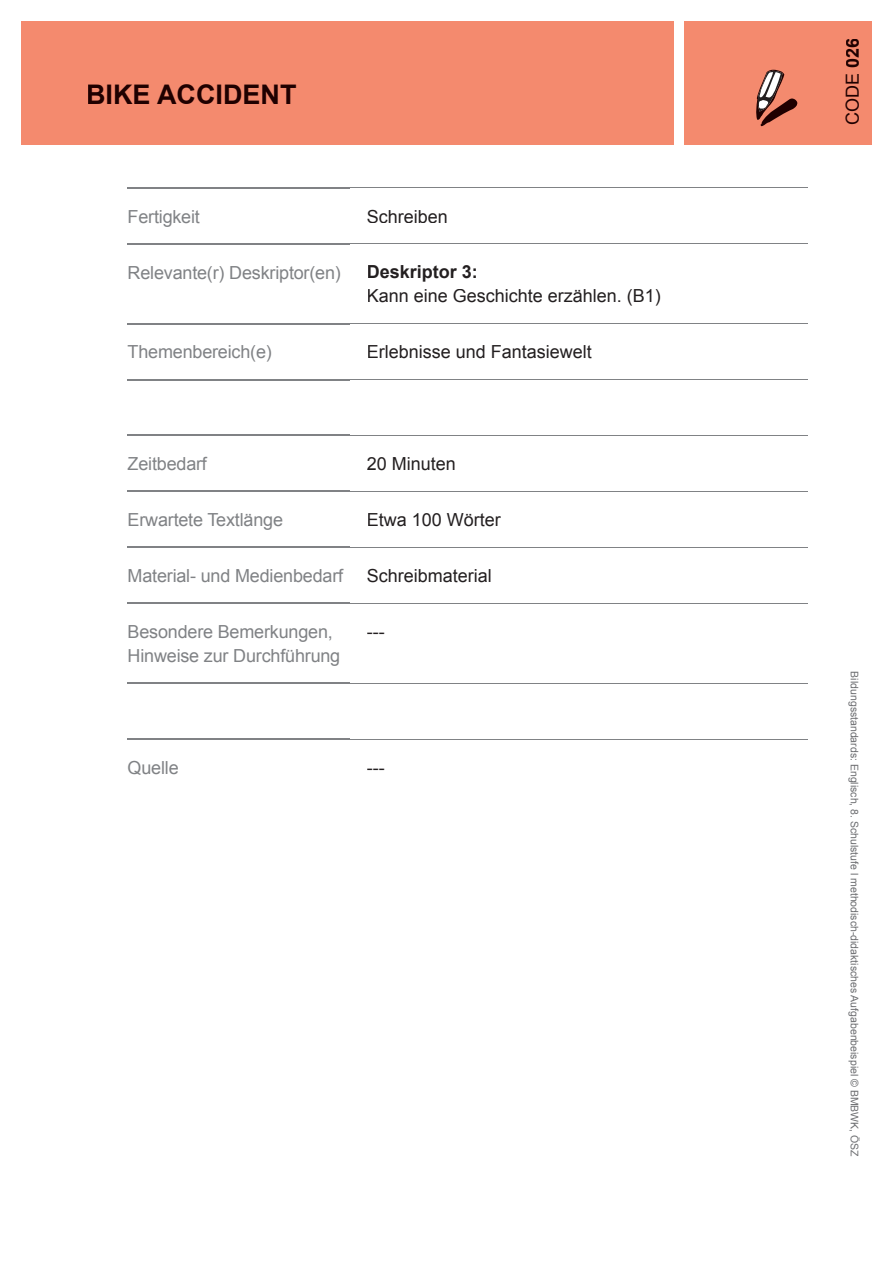
<style>
.page{position:relative;width:893px;height:1263px;background:#fff}
.page>*{position:absolute;margin:0;border:0;box-sizing:border-box;transform-origin:0 0}
.t1{font:700 27px "Arial";color:#1f0000}
.t2{font:18px/24px "Arial";letter-spacing:-.01em;color:#808285}
.t3{font:18px "Arial";color:#231f20}
.t4{font:700 18px "Arial";color:#231f20}
.t5{font:18px "Arial";color:#1f0000}
.t6{font:10.5px "Arial";color:#6c6d70}
.s1{font-weight:700}
</style>
<div class="page">
<div style="left:685px;top:21px;width:187px;height:124px;background:#f48a6e"></div>
<div style="left:21px;top:21px;width:652px;height:124px;background:#f48a6e"></div>
<svg style="left:756px;top:70px;width:42px;height:56px"></svg>
<hr style="left:128px;top:187px;width:222px;height:2px;background:#808285">
<hr style="left:128px;top:243px;width:222px;height:2px;background:#808285">
<hr style="left:128px;top:323px;width:222px;height:1px;background:#808285">
<hr style="left:128px;top:379px;width:222px;height:1px;background:#808285">
<hr style="left:128px;top:434px;width:222px;height:2px;background:#808285">
<hr style="left:128px;top:490px;width:222px;height:2px;background:#808285">
<hr style="left:128px;top:546px;width:222px;height:2px;background:#808285">
<hr style="left:128px;top:602px;width:222px;height:2px;background:#808285">
<hr style="left:128px;top:682px;width:222px;height:2px;background:#808285">
<hr style="left:128px;top:738px;width:222px;height:2px;background:#808285">
<hr style="left:367px;top:188px;width:441px;height:1px;background:#808285">
<hr style="left:367px;top:244px;width:441px;height:1px;background:#808285">
<svg style="left:350px;top:323px;width:17px;height:1px"></svg>
<hr style="left:367px;top:323px;width:441px;height:1px;background:#808285">
<svg style="left:350px;top:379px;width:17px;height:1px"></svg>
<hr style="left:367px;top:379px;width:441px;height:1px;background:#808285">
<svg style="left:350px;top:435px;width:17px;height:1px"></svg>
<hr style="left:367px;top:435px;width:441px;height:1px;background:#808285">
<svg style="left:350px;top:491px;width:17px;height:1px"></svg>
<hr style="left:367px;top:491px;width:441px;height:1px;background:#808285">
<svg style="left:350px;top:547px;width:17px;height:1px"></svg>
<hr style="left:367px;top:547px;width:441px;height:1px;background:#808285">
<svg style="left:350px;top:603px;width:17px;height:1px"></svg>
<hr style="left:367px;top:603px;width:441px;height:1px;background:#808285">
<svg style="left:350px;top:683px;width:17px;height:1px"></svg>
<hr style="left:367px;top:683px;width:441px;height:1px;background:#808285">
<svg style="left:350px;top:739px;width:17px;height:1px"></svg>
<hr style="left:367px;top:739px;width:441px;height:1px;background:#808285">
<h1 class="t1" style="left:86px;top:76px;width:212px">BIKE ACCIDENT</h1>
<p class="t2" style="left:128px;top:204px;width:74px">Fertigkeit</p>
<p class="t3" style="left:367px;top:204px;width:83px">Schreiben</p>
<p class="t2" style="left:128px;top:260px;width:215px">Relevante(r) Deskriptor(en)</p>
<p class="t4" style="left:367px;top:260px;width:113px">Deskriptor 3:</p>
<p class="t3" style="left:367px;top:284px;width:296px">Kann eine Geschichte erzählen. (B1)</p>
<p class="t2" style="left:128px;top:340px;width:146px">Themenbereich(e)</p>
<p class="t3" style="left:367px;top:340px;width:227px">Erlebnisse und Fantasiewelt</p>
<p class="t2" style="left:128px;top:452px;width:81px">Zeitbedarf</p>
<p class="t3" style="left:367px;top:452px;width:91px">20 Minuten</p>
<p class="t2" style="left:128px;top:507px;width:157px">Erwartete Textlänge</p>
<p class="t3" style="left:367px;top:508px;width:136px">Etwa 100 Wörter</p>
<p class="t2" style="left:128px;top:564px;width:217px">Material- und Medienbedarf</p>
<p class="t3" style="left:367px;top:564px;width:127px">Schreibmaterial</p>
<p class="t2" style="left:128px;top:620px;width:214px">Besondere Bemerkungen,<br>Hinweise zur Durchführung</p>
<p class="t3" style="left:367px;top:620px;width:19px">---</p>
<p class="t2" style="left:128px;top:756px;width:53px">Quelle</p>
<p class="t3" style="left:367px;top:756px;width:19px">---</p>
<p class="t5" style="left:841px;top:125px;width:89px;rotate:-90deg">CODE <span class="s1">026</span></p>
<p class="t6" style="left:861px;top:671px;width:487px;rotate:90deg">Bildungsstandards: Englisch, 8. Schulstufe l methodisch-didaktisches Aufgabenbeispiel © BMBWK, ÖSZ</p>
</div>
